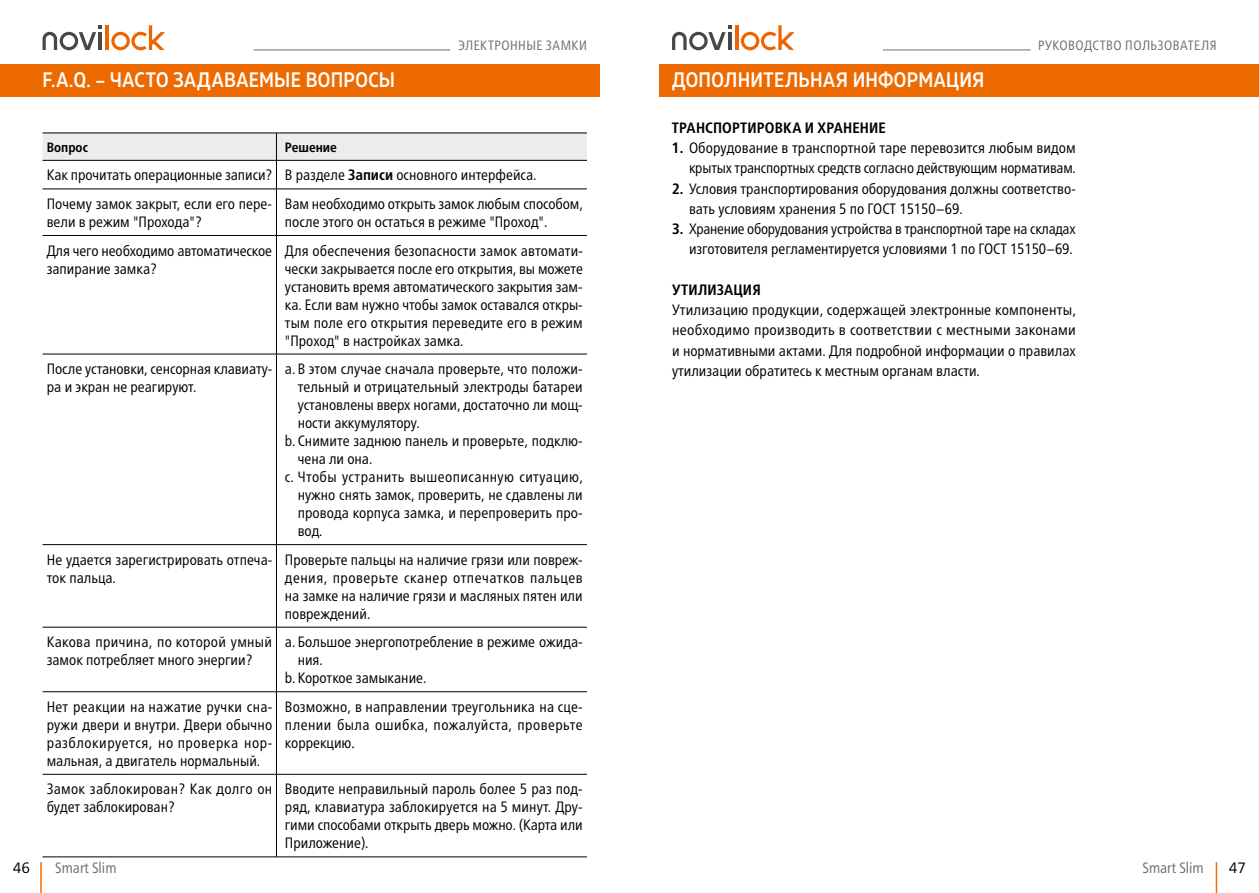
<style>
.page{position:relative;width:1259px;height:893px;background:#fff}
.page>*{position:absolute;margin:0;border:0;box-sizing:border-box;transform-origin:0 0}
.t1{font:500 21px "Muller Narrow";letter-spacing:.02em;color:#fff}
.t2{font:condensed 15px/18px "Frutiger Neue LTW1 G";color:#000}
.t3{font:condensed 15px/18px "Frutiger Neue LTW1 G";letter-spacing:.02em;color:#000}
.t4{font:condensed 15px "Frutiger Neue LTW1 G";letter-spacing:.03em;color:#000}
.t5{font:700 condensed 15px "Frutiger Neue LTW1 G";letter-spacing:.01em;color:#000}
.t6{font:condensed 15px "Frutiger Neue LTW1 G";color:#6e6e6e}
.t7{font:15px "Frutiger Neue LTW1 G";color:#000}
.t8{font:condensed 13.5px "Frutiger Neue LTW1 G";letter-spacing:.035em;color:#6e6e6e}
.t9{font:700 condensed 13.5px "Frutiger Neue LTW1 G";color:#000}
.s1{font-weight:700}
.s2{font-family:"Minion Pro";font-stretch:normal}
</style>
<div class="page">
<div style="left:659px;top:64px;width:600px;height:33px;background:#ed6a00"></div>
<svg style="left:672px;top:25px;width:59px;height:25px"></svg>
<hr style="left:735px;top:25px;width:3px;height:25px;background:#ec6500">
<svg style="left:741px;top:25px;width:53px;height:25px"></svg>
<hr style="left:1215px;top:862px;width:2px;height:31px;background:#ed6a00">
<hr style="left:883px;top:50px;width:147px;height:1px;background:#6e6e6e">
<div style="left:0;top:64px;width:600px;height:33px;background:#ed6a00"></div>
<svg style="left:43px;top:25px;width:59px;height:25px"></svg>
<hr style="left:106px;top:25px;width:3px;height:25px;background:#ec6500">
<svg style="left:111px;top:25px;width:54px;height:25px"></svg>
<hr style="left:40px;top:862px;width:2px;height:31px;background:#ed6a00">
<hr style="left:253px;top:50px;width:197px;height:1px;background:#6e6e6e">
<svg style="left:43px;top:133px;width:544px;height:56px"></svg>
<hr style="left:43px;top:189px;width:233px;height:1px;background:#000">
<hr style="left:276px;top:189px;width:311px;height:1px;background:#000">
<hr style="left:276px;top:189px;width:1px;height:46px;background:#000">
<hr style="left:43px;top:235px;width:233px;height:1px;background:#000">
<hr style="left:276px;top:235px;width:311px;height:1px;background:#000">
<hr style="left:276px;top:236px;width:1px;height:118px;background:#000">
<hr style="left:43px;top:354px;width:233px;height:1px;background:#000">
<hr style="left:276px;top:354px;width:311px;height:1px;background:#000">
<hr style="left:276px;top:354px;width:1px;height:190px;background:#000">
<hr style="left:43px;top:544px;width:233px;height:1px;background:#000">
<hr style="left:276px;top:544px;width:311px;height:1px;background:#000">
<hr style="left:276px;top:545px;width:1px;height:82px;background:#000">
<hr style="left:43px;top:627px;width:233px;height:1px;background:#000">
<hr style="left:276px;top:627px;width:311px;height:1px;background:#000">
<hr style="left:276px;top:627px;width:1px;height:64px;background:#000">
<hr style="left:43px;top:691px;width:233px;height:1px;background:#000">
<hr style="left:276px;top:691px;width:311px;height:1px;background:#000">
<hr style="left:276px;top:692px;width:1px;height:82px;background:#000">
<hr style="left:43px;top:774px;width:233px;height:1px;background:#000">
<hr style="left:276px;top:774px;width:311px;height:1px;background:#000">
<hr style="left:276px;top:774px;width:1px;height:83px;background:#000">
<hr style="left:43px;top:857px;width:233px;height:1px;background:#000">
<hr style="left:276px;top:857px;width:311px;height:1px;background:#000">
<h1 class="t1" style="left:43px;top:67px;width:354px">F.A.Q. – ЧАСТО ЗАДАВАЕМЫЕ ВОПРОСЫ</h1>
<p class="t8" style="left:458px;top:38px;width:130px">ЭЛЕКТРОННЫЕ ЗАМКИ</p>
<p class="t9" style="left:47px;top:139px;width:43px">Вопрос</p>
<p class="t9" style="left:285px;top:139px;width:54px">Решение</p>
<p class="t2" style="left:47px;top:161px;width:491px;line-height:28.5px">Как прочитать операционные записи? В разделе <span class="s1">Записи</span> основного интерфейса.<br>Почему замок закрыт, если его пере-</p>
<p class="t2" style="left:47px;top:213px;width:156px">вели в режим "Прохода"?</p>
<p class="t2" style="left:285px;top:195px;width:299px">Вам необходимо открыть замок любым способом, после этого он остаться в режиме "Проход".</p>
<p class="t2" style="left:47px;top:241px;width:227px">Для чего необходимо автоматическое запирание замка?</p>
<p class="t2" style="left:285px;top:241px;width:299px;text-align:justify">Для обеспечения безопасности замок автомати&shy;чески закрывается после его открытия, вы можете установить время автоматического закрытия зам&shy;ка. Если вам нужно чтобы замок оставался откры&shy;тым поле его открытия переведите его в режим "Проход" в настройках замка.</p>
<p class="t2" style="left:47px;top:360px;width:227px">После установки, сенсорная клавиату&shy;ра и экран не реагируют.</p>
<p class="t2" style="left:285px;top:360px;width:299px">a. В этом случае сначала проверьте, что положи-</p>
<p class="t2" style="left:298px;top:378px;width:286px">тельный и отрицательный электроды батареи</p>
<p class="t2" style="left:298px;top:396px;width:286px">установлены вверх ногами, достаточно ли мощ-</p>
<p class="t2" style="left:298px;top:414px;width:124px">ности аккумулятору.</p>
<p class="t2" style="left:285px;top:432px;width:299px">b. Снимите заднюю панель и проверьте, подклю-</p>
<p class="t2" style="left:298px;top:450px;width:76px">чена ли она.</p>
<p class="t4" style="left:285px;top:468px;width:299px">c. Чтобы устранить вышеописанную ситуацию,</p>
<p class="t2" style="left:298px;top:486px;width:286px">нужно снять замок, проверить, не сдавлены ли</p>
<p class="t2" style="left:298px;top:504px;width:286px">провода корпуса замка, и перепроверить про-</p>
<p class="t2" style="left:298px;top:522px;width:26px">вод.</p>
<p class="t2" style="left:47px;top:550px;width:227px">Не удается зарегистрировать отпеча&shy;ток пальца.</p>
<p class="t2" style="left:285px;top:550px;width:299px;text-align:justify">Проверьте пальцы на наличие грязи или повреж&shy;дения, проверьте сканер отпечатков пальцев на замке на наличие грязи и масляных пятен или повреждений.</p>
<p class="t2" style="left:47px;top:633px;width:227px">Какова причина, по которой умный замок потребляет много энергии?</p>
<p class="t2" style="left:285px;top:633px;width:299px">a. Большое энергопотребление в режиме ожида-</p>
<p class="t2" style="left:298px;top:651px;width:27px">ния.</p>
<p class="t2" style="left:285px;top:669px;width:143px">b. Короткое замыкание.</p>
<p class="t2" style="left:47px;top:697px;width:227px;text-align:justify">Нет реакции на нажатие ручки сна&shy;ружи двери и внутри. Двери обычно разблокируется, но проверка нор&shy;мальная, а двигатель нормальный.</p>
<p class="t2" style="left:285px;top:697px;width:299px;text-align:justify">Возможно, в направлении треугольника на сце&shy;плении была ошибка, пожалуйста, проверьте коррекцию<span class="s2">.</span></p>
<p class="t3" style="left:47px;top:780px;width:227px">Замок заблокирован? Как долго он будет заблокирован?</p>
<p class="t2" style="left:285px;top:780px;width:299px;text-align:justify">Вводите неправильный пароль более 5 раз под&shy;ряд, клавиатура заблокируется на 5 минут. Дру&shy;гими способами открыть дверь можно. (Карта или Приложение).</p>
<p class="t7" style="left:13px;top:858px;width:19px">46</p>
<p class="t6" style="left:55px;top:859px;width:63px">Smart Slim</p>
<h1 class="t1" style="left:672px;top:67px;width:314px">ДОПОЛНИТЕЛЬНАЯ ИНФОРМАЦИЯ</h1>
<p class="t8" style="left:1038px;top:38px;width:180px">РУКОВОДСТВО ПОЛЬЗОВАТЕЛЯ</p>
<p class="t5" style="left:672px;top:119px;width:215px">ТРАНСПОРТИРОВКА И ХРАНЕНИЕ</p>
<p class="t2" style="left:672px;top:138px;width:405px;line-height:20.2px;text-align:right"><span class="s1">1.</span> Оборудование в транспортной таре перевозится любым видом крытых транспортных средств согласно действующим нормативам.</p>
<p class="t2" style="left:689px;top:178px;width:388px;line-height:20.2px;text-indent:-17px"><span class="s1">2.</span> Условия транспортирования оборудования должны соответство&shy;вать условиям хранения 5 по ГОСТ 15150–69.</p>
<p class="t2" style="left:672px;top:219px;width:405px;line-height:20.2px;text-align:right"><span class="s1">3.</span> Хранение оборудования устройства в транспортной таре на складах изготовителя регламентируется условиями 1 по ГОСТ 15150–69.</p>
<p class="t5" style="left:672px;top:281px;width:90px">УТИЛИЗАЦИЯ</p>
<p class="t2" style="left:672px;top:300px;width:405px;line-height:20.2px;text-align:justify">Утилизацию продукции, содержащей электронные компоненты, необходимо производить в соответствии с местными законами и нормативными актами. Для подробной информации о правилах утилизации обратитесь к местным органам власти.</p>
<p class="t6" style="left:1142px;top:859px;width:63px">Smart Slim</p>
<p class="t7" style="left:1229px;top:858px;width:19px">47</p>
</div>
